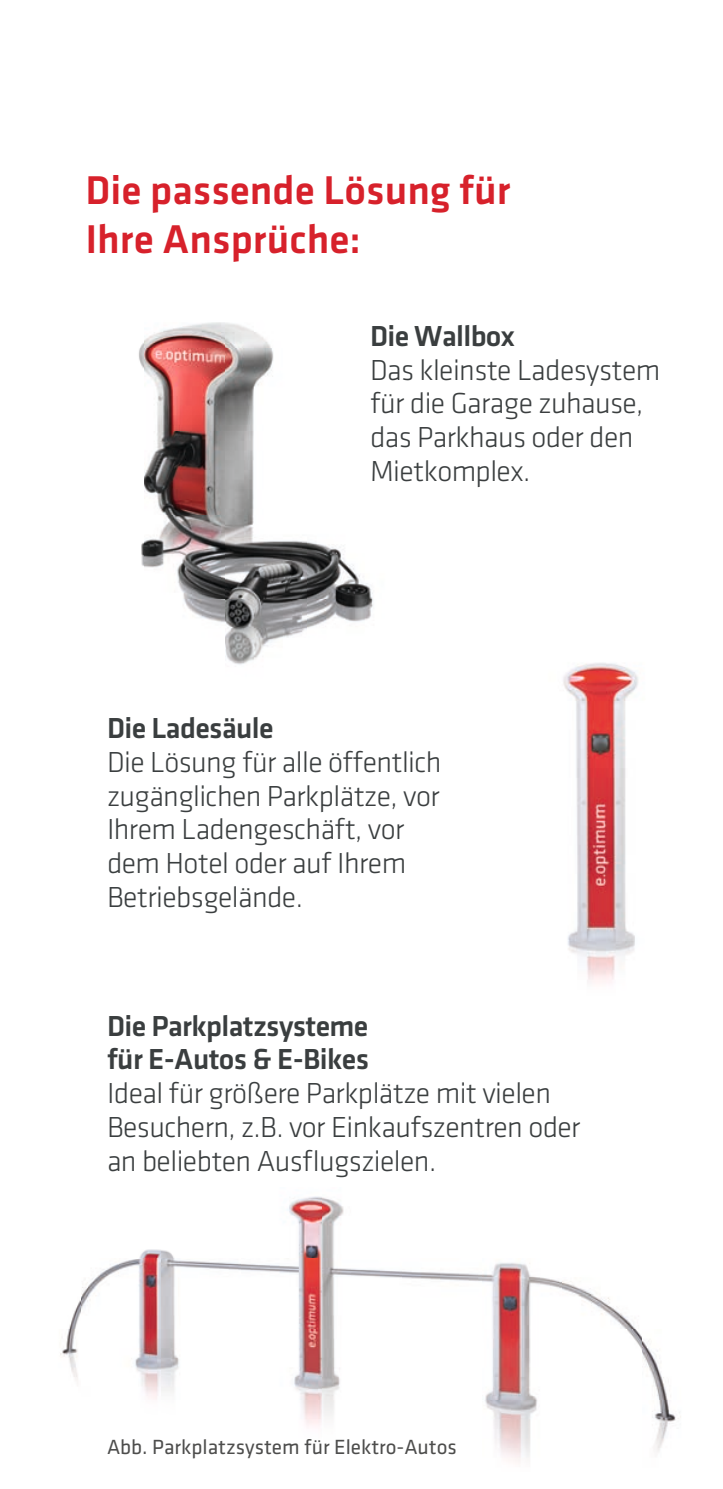
<style>
.page{position:relative;width:723px;height:1489px;background:#fff}
.page>*{position:absolute;margin:0;border:0;box-sizing:border-box;transform-origin:0 0}
.t1{font:500 41.5px/49px "Klavika";color:#d7212b}
.t2{font:300 30px/33.8px "Klavika";letter-spacing:-.02em;color:#3a3e3f}
.t3{font:500 30px/33.8px "Klavika";letter-spacing:-.02em;color:#3a3e3f}
.t4{font:21.25px "Klavika Regular TF";color:#4d4d4c}
</style>
<div class="page">
<img style="left:60px;top:1196px;width:621px;height:266px">
<img style="left:563px;top:663px;width:75px;height:320px">
<img style="left:139px;top:322px;width:235px;height:343px">
<h1 class="t1" style="left:85px;top:165px;width:427px">Die passende Lösung für<br>Ihre Ansprüche:</h1>
<p class="t3" style="left:370px;top:319px;width:146px">Die Wallbox</p>
<p class="t2" style="left:370px;top:353px;width:292px">Das kleinste Ladesystem für die Garage zuhause, das Parkhaus oder den<br>Mietkomplex.</p>
<p class="t3" style="left:107px;top:711px;width:168px">Die Ladesäule</p>
<p class="t2" style="left:107px;top:745px;width:336px">Die Lösung für alle öffentlich zugänglichen Parkplätze, vor<br>Ihrem Ladengeschäft, vor dem Hotel oder auf Ihrem<br>Betriebsgelände.</p>
<p class="t3" style="left:107px;top:1008px;width:264px">Die Parkplatzsysteme für E-Autos &amp; E-Bikes</p>
<p class="t2" style="left:107px;top:1076px;width:475px">Ideal für größere Parkplätze mit vielen<br>Besuchern, z.B. vor Einkaufszentren oder an beliebten Ausflugszielen.</p>
<p class="t4" style="left:107px;top:1435px;width:351px">Abb. Parkplatzsystem für Elektro-Autos</p>
</div>
